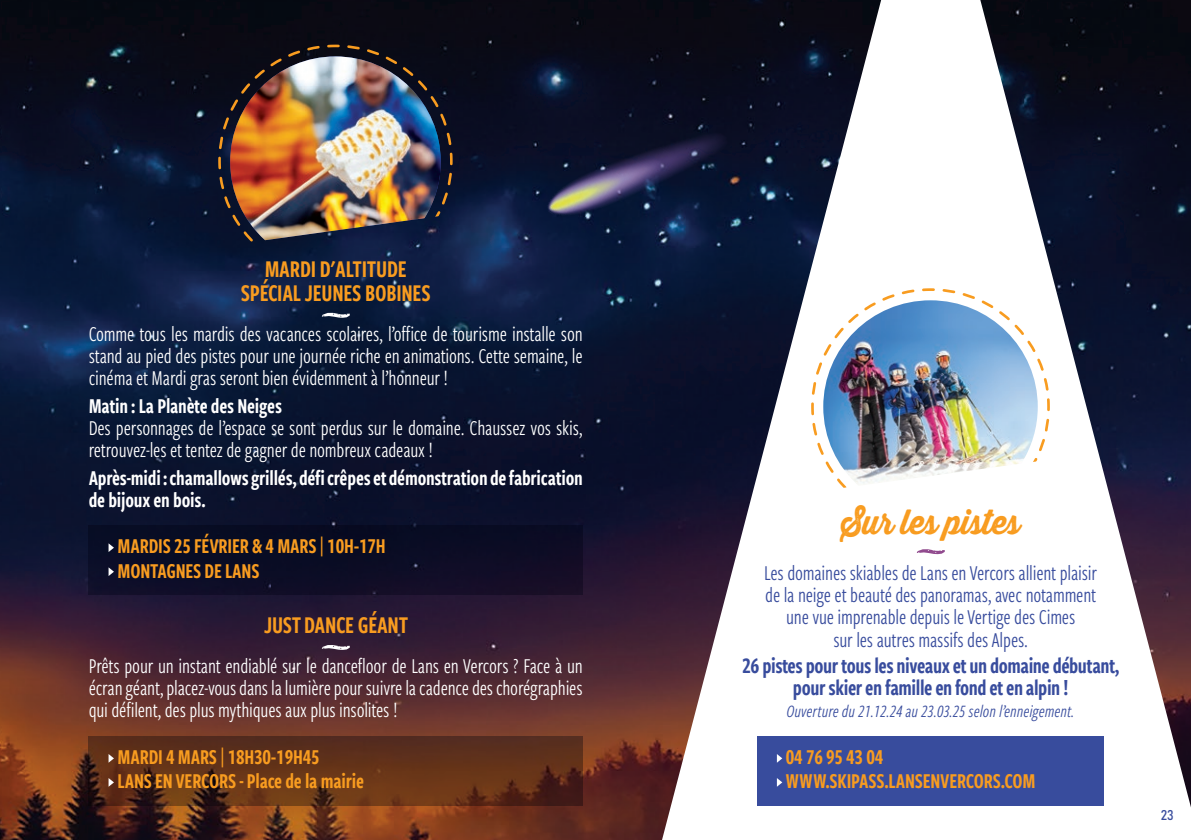
<style>
.page{position:relative;width:1191px;height:840px;background:#fff}
.page>*{position:absolute;margin:0;border:0;box-sizing:border-box;transform-origin:0 0}
.t1{font:34px "Thirsty Rough Bol";letter-spacing:-.01em;color:#f89c20;scale:.92 1}
.t2{font:25px/24px "Freight Sans Cmp Pro Semi";letter-spacing:-.01em;color:#f89c20;text-align:center}
.t3{font:23px/22px "Freight Sans Cmp Pro Semi";letter-spacing:-.02em;color:#384c9d;text-align:center}
.t4{font:22px/22px "Freight Sans Cmp Pro";letter-spacing:-.01em;color:#fff;text-align:justify}
.t5{font:22px/22px "Freight Sans Cmp Pro";letter-spacing:-.01em;color:#384c9d;text-align:center}
.t6{font:22px "Freight Sans Cmp Pro Semi";letter-spacing:-.01em;color:#f89c20}
.t7{font:22px/22px "Freight Sans Cmp Pro Semi";letter-spacing:-.01em;color:#fff}
.t8{font:italic 18px "Freight Sans Cmp Pro";color:#384c9d}
.t9{font:14px "Bahnschrift";color:#384c9d}
.s1{font-family:"Freight Sans Cmp Pro";font-weight:500}
</style>
<div class="page">
<img style="left:0;top:0;width:662px;height:839px">
<img style="left:217px;top:43px;width:237px;height:204px">
<div style="left:89px;top:525px;width:494px;height:69px;background:#0b0d25"></div>
<svg style="left:322px;top:313px;width:28px;height:4px"></svg>
<svg style="left:109px;top:543px;width:5px;height:8px"></svg>
<svg style="left:109px;top:567px;width:5px;height:8px"></svg>
<svg style="left:89px;top:735px;width:494px;height:69px;background:#5e3019"></svg>
<svg style="left:322px;top:644px;width:28px;height:5px"></svg>
<svg style="left:109px;top:753px;width:5px;height:9px"></svg>
<svg style="left:109px;top:777px;width:5px;height:9px"></svg>
<img style="left:544px;top:74px;width:118px;height:199px">
<svg style="left:662px;top:0;width:529px;height:839px"></svg>
<img style="left:810px;top:287px;width:241px;height:206px">
<div style="left:757px;top:735px;width:346px;height:69px;background:#384c9d"></div>
<svg style="left:916px;top:549px;width:28px;height:5px"></svg>
<svg style="left:777px;top:754px;width:5px;height:8px"></svg>
<svg style="left:777px;top:778px;width:5px;height:8px"></svg>
<p class="t2" style="left:241px;top:256px;width:191px">MARDI D'ALTITUDE<br>SPÉCIAL JEUNES BOBINES</p>
<p class="t4" style="left:89px;top:322px;width:495px">Comme tous les mardis des vacances scolaires, l’office de tourisme installe son stand au pied des pistes pour une journée riche en animations. Cette semaine, le cinéma et Mardi gras seront bien évidemment à l’honneur !</p>
<p class="t7" style="left:89px;top:394px;width:195px">Matin : La Planète des Neiges</p>
<p class="t4" style="left:89px;top:416px;width:495px">Des personnages de l’espace se sont perdus sur le domaine. Chaussez vos skis, retrouvez-les et tentez de gagner de nombreux cadeaux !</p>
<p class="t7" style="left:89px;top:465px;width:495px">Après-midi : chamallows grillés, défi crêpes et démonstration de fabrication de bijoux en bois.</p>
<p class="t6" style="left:118px;top:531px;width:269px">MARDIS 25 FÉVRIER &amp; 4 MARS <span class="s1">|</span> 10H-17H</p>
<p class="t6" style="left:118px;top:555px;width:143px">MONTAGNES DE LANS</p>
<p class="t2" style="left:264px;top:612px;width:145px">JUST DANCE GÉANT</p>
<p class="t4" style="left:89px;top:654px;width:495px">Prêts pour un instant endiablé sur le dancefloor de Lans en Vercors ? Face à un écran géant, placez-vous dans la lumière pour suivre la cadence des chorégraphies qui défilent, des plus mythiques aux plus insolites !</p>
<p class="t6" style="left:118px;top:741px;width:203px">MARDI 4 MARS <span class="s1">|</span> 18H30-19H45</p>
<p class="t6" style="left:118px;top:765px;width:248px">LANS EN VERCORS - Place de la mairie</p>
<p class="t1" style="left:841px;top:496px;width:196px">Sur les pistes</p>
<p class="t5" style="left:764px;top:561px;width:334px">Les domaines skiables de Lans en Vercors allient plaisir de la neige et beauté des panoramas, avec notamment une vue imprenable depuis le Vertige des Cimes<br>sur les autres massifs des Alpes.</p>
<p class="t3" style="left:742px;top:653px;width:379px">26 pistes pour tous les niveaux et un domaine débutant, pour skier en famille en fond et en alpin !</p>
<p class="t8" style="left:786px;top:699px;width:289px">Ouverture du 21.12.24 au 23.03.25 selon l’enneigement.</p>
<p class="t6" style="left:786px;top:741px;width:99px">04 76 95 43 04</p>
<p class="t6" style="left:785px;top:765px;width:252px">WWW.SKIPASS.LANSENVERCORS.COM</p>
<p class="t9" style="left:1160px;top:803px;width:15px">23</p>
</div>
